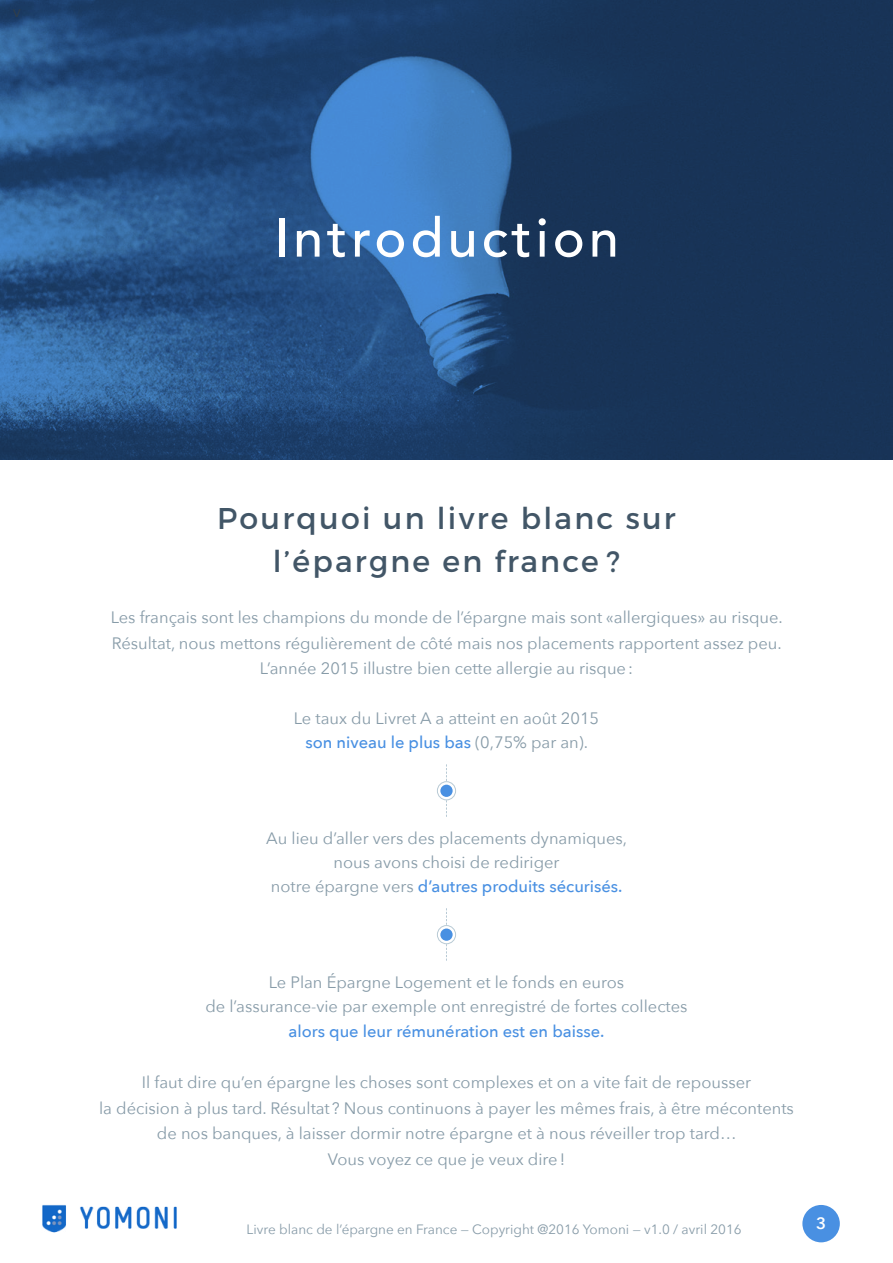
<style>
.page{position:relative;width:893px;height:1263px;background:#fff}
.page>*{position:absolute;margin:0;border:0;box-sizing:border-box;transform-origin:0 0}
.t1{font:500 54px "Avenir";letter-spacing:.075em;color:#fff}
.t2{font:30px/43.5px "Montserrat";letter-spacing:.075em;color:#425667;text-align:center}
.t3{font:16.5px/25.5px "Avenir Next";color:#879ba8;text-align:center}
.t4{font:500 16.5px "Avenir Next";color:#4990e2}
.t5{font:600 16.5px "Avenir Next";color:#fff}
.t6{font:13.5px "Avenir Next";color:#879ba8}
.s1{font-weight:500;color:#4990e2}
</style>
<div class="page">
<img style="left:42px;top:1205px;width:135px;height:28px">
<div style="left:802px;top:1205px;width:38px;height:37px;background:#4990e2;border-radius:50%"></div>
<svg style="left:0;top:0;width:893px;height:459px;background:#224875"></svg>
<div style="left:437px;top:781px;width:19px;height:19px;border:1px solid #b8cad5;border-radius:50%"></div>
<div style="left:440px;top:785px;width:13px;height:12px;background:#4990e2;border-radius:50%"></div>
<svg style="left:446px;top:800px;width:1px;height:17px"></svg>
<svg style="left:446px;top:764px;width:1px;height:17px"></svg>
<div style="left:437px;top:925px;width:19px;height:19px;border:1px solid #b8cad5;border-radius:50%"></div>
<svg style="left:440px;top:928px;width:13px;height:13px"></svg>
<svg style="left:446px;top:944px;width:1px;height:17px"></svg>
<svg style="left:446px;top:908px;width:1px;height:17px"></svg>
<h1 class="t1" style="left:274px;top:191px;width:346px">Introduction</h1>
<h2 class="t2" style="left:217px;top:496px;width:460px">Pourquoi un livre blanc sur l’épargne en france ?</h2>
<p class="t3" style="left:111px;top:604px;width:674px">Les français sont les champions du monde de l’épargne mais sont «allergiques» au risque.<br>Résultat, nous mettons régulièrement de côté mais nos placements rapportent assez peu.<br>L’année 2015 illustre bien cette allergie au risque:</p>
<p class="t3" style="left:294px;top:705px;width:307px;line-height:24px">Le taux du Livret A a atteint en août 2015 <span class="s1">son niveau le plus bas</span> (0,75% par an).</p>
<p class="t3" style="left:266px;top:825px;width:362px;line-height:24px">Au lieu d’aller vers des placements dynamiques, nous avons choisi de rediriger<br>notre épargne vers <span class="s1">d’autres produits sécurisés.</span></p>
<p class="t3" style="left:205px;top:969px;width:484px;line-height:24px">Le Plan Épargne Logement et le fonds en euros<br>de l’assurance-vie par exemple ont enregistré de fortes collectes</p>
<p class="t4" style="left:289px;top:1017px;width:317px">alors que leur rémunération est en baisse.</p>
<p class="t3" style="left:99px;top:1069px;width:696px">Il faut dire qu’en épargne les choses sont complexes et on a vite fait de repousser<br>la décision à plus tard. Résultat ? Nous continuons à payer les mêmes frais, à être mécontents de nos banques, à laisser dormir notre épargne et à nous réveiller trop tard…<br>Vous voyez ce que je veux dire!</p>
<p class="t6" style="left:247px;top:1218px;width:497px">Livre blanc de l’épargne en France — Copyright @2016 Yomoni — v1.0 / avril 2016</p>
<p class="t5" style="left:816px;top:1209px;width:12px">3</p>
</div>
